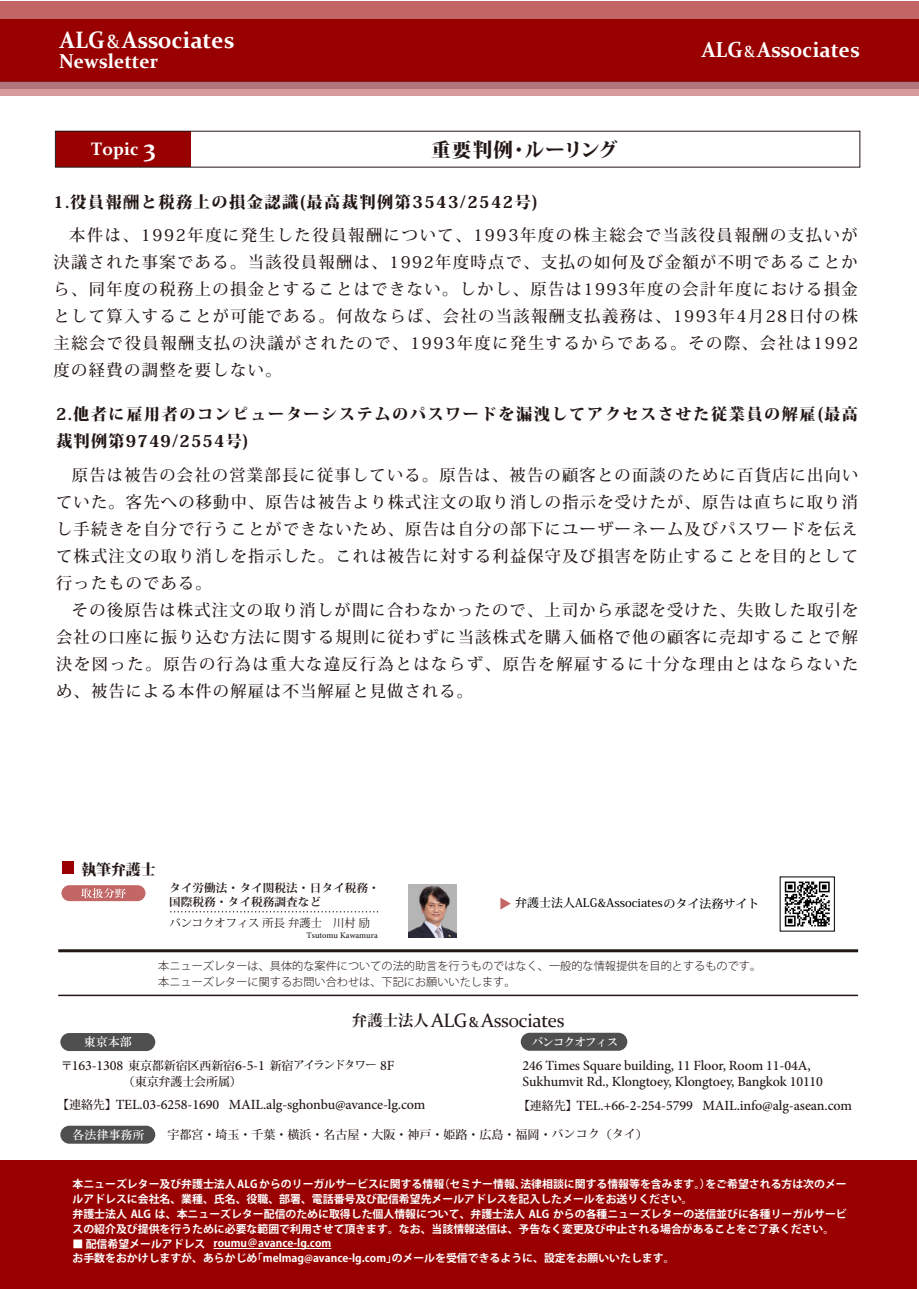
<style>
.page{position:relative;width:919px;height:1289px;background:#fff}
.page>*{position:absolute;margin:0;border:0;box-sizing:border-box;transform-origin:0 0}
.t1{font:700 23.7px "Constantia";color:#fff;scale:.96 1}
.t2{font:700 21.75px "Constantia";color:#fff;scale:.96 1}
.t3{font:700 20.1px "Constantia";color:#fff;scale:.96 1}
.t4{font:800 19.5px "Koz Min Pro";letter-spacing:.06em;color:#221714}
.t5{font:19.35px "Constantia";letter-spacing:-.02em;color:#221714}
.t6{font:700 18px "Constantia";color:#fff}
.t7{font:500 16.2px/27px "Koz Min Pro";letter-spacing:.085em;color:#221714;text-align:justify}
.t8{font:800 16.2px/27px "Koz Min Pro";letter-spacing:.095em;color:#221714}
.t9{font:800 14.85px "Koz Min Pr 6 N";color:#221714}
.t10{font:500 14.1px/16.5px "Minion Pro";letter-spacing:-.01em;color:#221714}
.t11{font:500 12px "Koz Min Pr 6 N";color:#221714}
.t12{font:12px "HG Mincho B";color:#fff}
.t13{font:500 11.7px "Koz Min Pro";color:#000}
.t14{font:700 11.25px/13.5px "Koz Min Pr 6 N";letter-spacing:.01em;color:#221714}
.t15{font:11.25px "Koz Min Pr 6 N";color:#221714}
.t16{font:11.25px "HG Mincho B";letter-spacing:-.05em;color:#fff}
.t17{font:300 11.1px/16.5px "Koz Go Pr 6 N";color:#221714}
.t18{font:700 10.8px/15px "Koz Go Pro";color:#fff}
.t19{font:500 8.55px "Minion Pro";color:#221714}
.s1{font-weight:400;font-size:19.5px}
.s2{font-size:25.5px}
.s3{font-weight:400;font-size:16.5px}
.s4{font-family:"Koz Min Pro";font-weight:700;font-size:15.3px}
.s5{font-size:14.55px}
.s6{font-family:"Koz Min Pr 6 N";font-size:12px}
.s7{font-family:"Koz Min Pr 6 N";font-size:11.4px}
.s8{font-size:11.4px}
</style>
<div class="page">
<div style="left:0;top:1160px;width:916px;height:128px;background:#900"></div>
<hr style="left:213px;top:1248px;width:118px;height:1px;background:#fff">
<hr style="left:58px;top:949px;width:800px;height:3px;background:#221714">
<hr style="left:58px;top:994px;width:800px;height:2px;background:#221714">
<div style="left:62px;top:861px;width:12px;height:12px;background:#900"></div>
<svg style="left:61px;top:885px;width:84px;height:16px"></svg>
<svg style="left:170px;top:911px;width:208px;height:1px"></svg>
<img style="left:408px;top:885px;width:48px;height:52px">
<div style="left:60px;top:1125px;width:95px;height:18px;background:#4f4f4f;border-radius:9px"></div>
<div style="left:60px;top:1033px;width:95px;height:18px;background:#4f4f4f;border-radius:9px"></div>
<div style="left:520px;top:1032px;width:107px;height:18px;background:#4f4f4f;border-radius:9px"></div>
<svg style="left:500px;top:897px;width:10px;height:12px"></svg>
<svg style="left:779px;top:876px;width:55px;height:55px"></svg>
<svg style="left:784px;top:881px;width:45px;height:45px"></svg>
<div style="left:0;top:1px;width:918px;height:81px;background:#900"></div>
<svg style="left:0;top:82px;width:918px;height:14px;background:#c3888b"></svg>
<div style="left:0;top:1px;width:918px;height:17px;background:#c16565"></div>
<div style="left:56px;top:131px;width:135px;height:36px;background:#900"></div>
<h1 class="t1" style="left:60px;top:24px;width:183px">ALG<span class="s1">&amp;</span>Associates</h1>
<p class="t3" style="left:59px;top:47px;width:105px">Newsletter</p>
<p class="t6" style="left:91px;top:136px;width:66px">Topic <span class="s2">3</span></p>
<p class="t4" style="left:431px;top:136px;width:188px">重要判例・ルーリング</p>
<h2 class="t2" style="left:701px;top:34px;width:166px">ALG<span class="s3">&amp;</span>Associates</h2>
<p class="t8" style="left:53px;top:187px;width:485px">1.役員報酬と税務上の損金認識(最高裁判例第3543/2542号)</p>
<p class="t7" style="left:53px;top:221px;width:806px;text-indent:16px">本件は、1992年度に発生した役員報酬について、1993年度の株主総会で当該役員報酬の支払いが決議された事案である。当該役員報酬は、1992年度時点で、支払の如何及び金額が不明であることから、同年度の税務上の損金とすることはできない。しかし、原告は1993年度の会計年度における損金として算入することが可能である。何故ならば、会社の当該報酬支払義務は、1993年4月28日付の株主総会で役員報酬支払の決議がされたので、1993年度に発生するからである。その際、会社は1992度の経費の調整を要しない。</p>
<p class="t8" style="left:56px;top:399px;width:803px">2.他者に雇用者のコンピューターシステムのパスワードを漏洩してアクセスさせた従業員の解雇(最高裁判例第9749/2554号)</p>
<p class="t7" style="left:56px;top:461px;width:803px;text-indent:16px">原告は被告の会社の営業部長に従事している。原告は、被告の顧客との面談のために百貨店に出向いていた。客先への移動中、原告は被告より株式注文の取り消しの指示を受けたが、原告は直ちに取り消し手続きを自分で行うことができないため、原告は自分の部下にユーザーネーム及びパスワードを伝えて株式注文の取り消しを指示した。これは被告に対する利益保守及び損害を防止することを目的として行ったものである。</p>
<p class="t7" style="left:56px;top:596px;width:803px;text-indent:16px">その後原告は株式注文の取り消しが間に合わなかったので、上司から承認を受けた、失敗した取引を会社の口座に振り込む方法に関する規則に従わずに当該株式を購入価格で他の顧客に売却することで解決を図った。原告の行為は重大な違反行為とはならず、原告を解雇するに十分な理由とはならないため、被告による本件の解雇は不当解雇と見做される。</p>
<p class="t9" style="left:81px;top:861px;width:76px">執筆弁護士</p>
<p class="t14" style="left:169px;top:881px;width:212px">タイ労働法・タイ関税法・日タイ税務・国際税務・タイ税務調査など</p>
<p class="t19" style="left:306px;top:929px;width:73px">Tsutomu Kawamura</p>
<p class="t15" style="left:169px;top:916px;width:202px">バンコクオフィス所長弁護士　川村励</p>
<p class="t13" style="left:515px;top:894px;width:246px">弁護士法人ALG&amp;Associatesのタイ法務サイト</p>
<p class="t17" style="left:158px;top:957px;width:604px">本ニューズレターは、具体的な案件についての法的助言を行うものではなく、一般的な情報提供を目的とするものです。本ニューズレターに関するお問い合わせは、下記にお願いいたします。</p>
<p class="t5" style="left:352px;top:1007px;width:214px"><span class="s4">弁護士法人</span> ALG<span class="s5">&amp;</span> Associates</p>
<p class="t12" style="left:84px;top:1035px;width:49px">東京本部</p>
<p class="t16" style="left:531px;top:1035px;width:88px">バンコクオフィス</p>
<p class="t10" style="left:61px;top:1057px;width:335px"><span class="s6">〒</span>163-1308 <span class="s6">東京都新宿区西新宿</span>6-5-1 <span class="s6">新宿</span><span class="s7">アイランドタワー</span> 8F</p>
<p class="t11" style="left:123px;top:1074px;width:120px">（東京弁護士会所属）</p>
<p class="t10" style="left:57px;top:1096px;width:369px"><span class="s6">【連絡先】</span>TEL.03-6258-1690 MAIL.alg-sghonbu@avance-lg.com</p>
<p class="t10" style="left:518px;top:1097px;width:335px"><span class="s6">【連絡先】</span>TEL.+66-2-254-5799 MAIL.info@alg-asean.com</p>
<p class="t11" style="left:167px;top:1127px;width:481px">宇都宮・埼玉・千葉・横浜・名古屋・大阪・神戸・姫路・広島・福岡・<span class="s8">バンコク</span>（<span class="s8">タイ</span>）</p>
<p class="t10" style="left:522px;top:1056px;width:302px">246 Times Square building, 11 Floor, Room 11-04A,<br>Sukhumvit Rd., Klongtoey, Klongtoey, Bangkok 10110</p>
<p class="t12" style="left:72px;top:1128px;width:73px">各法律事務所</p>
<p class="t18" style="left:72px;top:1177px;width:775px">本ニューズレター及び弁護士法人 ALG からのリーガルサービスに関する情報（セミナー情報、法律相談に関する情報等を含みます。）をご希望される方は次のメールアドレスに会社名、業種、氏名、役職、部署、電話番号及び配信希望先メールアドレスを記入したメールをお送りください。<br>弁護士法人 ALG は、本ニューズレター配信のために取得した個人情報について、弁護士法人 ALG からの各種ニューズレターの送信並びに各種リーガルサービスの紹介及び提供を行うために必要な範囲で利用させて頂きます。なお、当該情報送信は、予告なく変更及び中止される場合があることをご了承ください。</p>
<p class="t18" style="left:72px;top:1236px;width:603px">■ 配信希望メールアドレス roumu＠avance-lg.com<br>お手数をおかけしますが、あらかじめ｢melmag@avance-lg.com｣のメールを受信できるように、設定をお願いいたします。</p>
</div>
